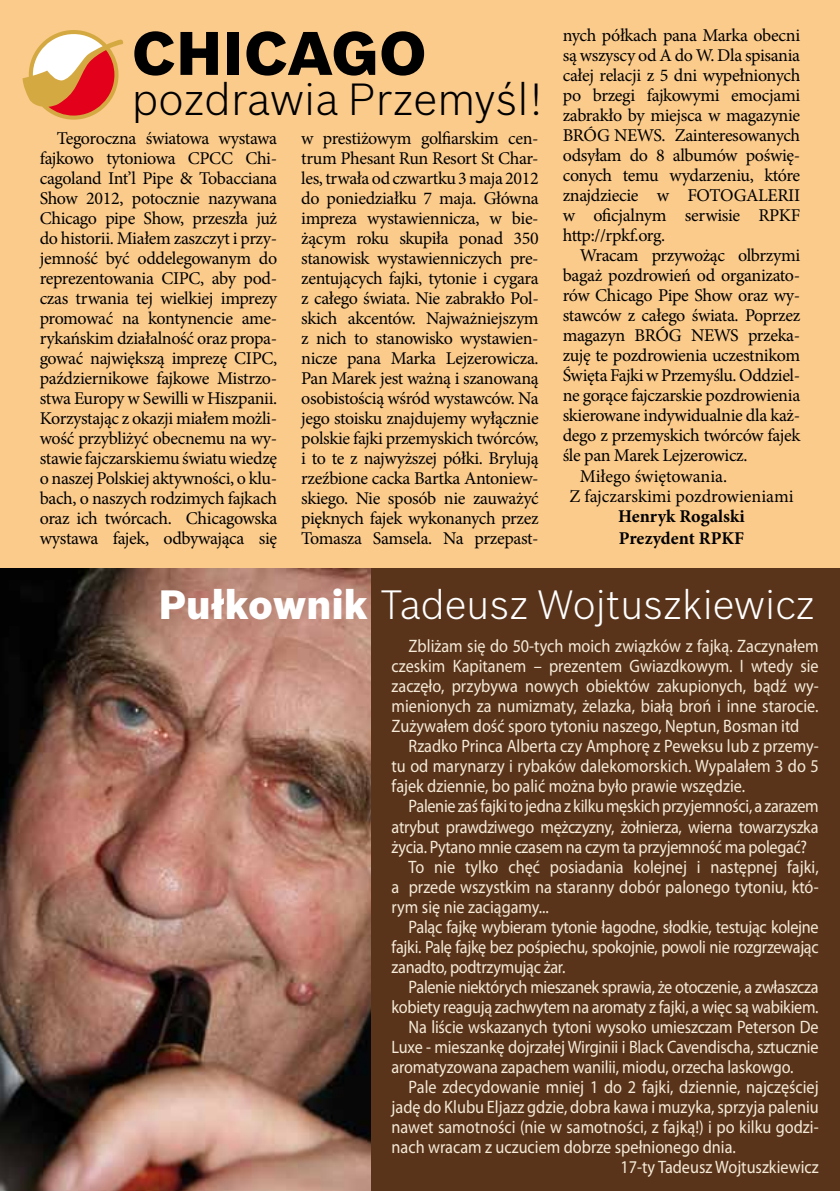
<style>
.page{position:relative;width:840px;height:1191px;background:#fff}
.page>*{position:absolute;margin:0;border:0;box-sizing:border-box;transform-origin:0 0}
.t1{font:900 60px "Bosch Sans";color:#000}
.t2{font:300 44px "Bosch Sans";color:#000}
.t3{font:300 40px "Bosch Sans";color:#fff}
.t4{font:18px/20px "Minion Pro";letter-spacing:-.02em;color:#000;text-align:justify}
.t5{font:18px/20px "Myriad Pro";letter-spacing:-.01em;color:#f6ebd8;text-align:justify;scale:.9 1}
.t6{font:18px "Minion Pro";color:#000}
.t7{font:700 18px/22px "Minion Pro";color:#000}
.s1{font-weight:900}
</style>
<div class="page">
<div style="left:0;top:0;width:839px;height:568px;background:#fbcb8c"></div>
<div style="left:0;top:569px;width:839px;height:622px;background:#59341b"></div>
<img style="left:0;top:569px;width:370px;height:622px">
<svg style="left:23px;top:30px;width:100px;height:90px"></svg>
<h1 class="t1" style="left:132px;top:16px;width:296px">Chicago</h1>
<h2 class="t2" style="left:132px;top:72px;width:411px">pozdrawia Przemyśl!</h2>
<p class="t4" style="left:40px;top:129px;width:239px;text-indent:17px">Tegoroczna światowa wystawa fajkowo tytoniowa CPCC Chi&shy;cagoland Int’l Pipe &amp; Tobacciana Show 2012, potocznie nazywana Chicago pipe Show, przeszła już do historii. Miałem zaszczyt i przy&shy;jemność być oddelegowanym do reprezentowania CIPC, aby pod&shy;czas trwania tej wielkiej imprezy promować na kontynencie ame&shy;rykańskim działalność oraz propa&shy;gować największą imprezę CIPC, październikowe fajkowe Mistrzo&shy;stwa Europy w Sewilli w Hiszpanii.<br>Korzystając z okazji miałem możli&shy;wość przybliżyć obecnemu na wy&shy;stawie fajczarskiemu światu wiedzę o naszej Polskiej aktywności, o klu&shy;bach, o naszych rodzimych fajkach oraz ich twórcach. Chicagowska wystawa fajek, odbywająca się</p>
<p class="t4" style="left:301px;top:129px;width:239px">w prestiżowym golfiarskim cen&shy;trum Phesant Run Resort St Char&shy;les, trwała od czwartku 3 maja 2012 do poniedziałku 7 maja. Główna impreza wystawiennicza, w bie&shy;żącym roku skupiła ponad 350 stanowisk wystawienniczych pre&shy;zentujących fajki, tytonie i cygara z całego świata. Nie zabrakło Pol&shy;skich akcentów. Najważniejszym z nich to stanowisko wystawien&shy;nicze pana Marka Lejzerowicza.<br>Pan Marek jest ważną i szanowaną osobistością wśród wystawców. Na jego stoisku znajdujemy wyłącznie polskie fajki przemyskich twórców, i to te z najwyższej półki. Brylują rzeźbione cacka Bartka Antoniew&shy;skiego. Nie sposób nie zauważyć pięknych fajek wykonanych przez Tomasza Samsela. Na przepast-</p>
<p class="t4" style="left:562px;top:26px;width:239px">nych półkach pana Marka obecni są wszyscy od A do W. Dla spisania całej relacji z 5 dni wypełnionych po brzegi fajkowymi emocjami zabrakło by miejsca w magazynie BRÓG NEWS. Zainteresowanych odsyłam do 8 albumów poświę&shy;conych temu wydarzeniu, które znajdziecie w FOTOGALERII w oficjalnym serwisie RPKF http://rpkf.org.</p>
<p class="t4" style="left:579px;top:246px;width:222px">Wracam przywożąc olbrzymi</p>
<p class="t4" style="left:562px;top:266px;width:239px">bagaż pozdrowień od organizato-</p>
<p class="t4" style="left:562px;top:286px;width:239px">rów Chicago Pipe Show oraz wy-</p>
<p class="t4" style="left:562px;top:306px;width:239px">stawców z całego świata. Poprzez</p>
<p class="t4" style="left:562px;top:326px;width:239px">magazyn BRÓG NEWS przeka-</p>
<p class="t4" style="left:562px;top:346px;width:239px">zuję te pozdrowienia uczestnikom</p>
<p class="t4" style="left:562px;top:366px;width:239px">Święta Fajki w Przemyślu. Oddziel-</p>
<p class="t4" style="left:562px;top:386px;width:239px">ne gorące fajczarskie pozdrowienia</p>
<p class="t4" style="left:562px;top:406px;width:239px">skierowane indywidualnie dla każ-</p>
<p class="t4" style="left:562px;top:426px;width:239px">dego z przemyskich twórców fajek</p>
<p class="t4" style="left:562px;top:446px;width:186px">śle pan Marek Lejzerowicz.</p>
<p class="t6" style="left:579px;top:464px;width:149px">Miłego świętowania.</p>
<p class="t6" style="left:569px;top:484px;width:225px">Z fajczarskimi pozdrowieniami</p>
<p class="t7" style="left:618px;top:504px;width:128px">Henryk Rogalski<br>Prezydent RPKF</p>
<h3 class="t3" style="left:158px;top:580px;width:657px"><span class="s1">Pułkownik</span> Tadeusz Wojtuszkiewicz</h3>
<p class="t5" style="left:391px;top:636px;width:476px;text-indent:17px">Zbliżam się do 50-tych moich związków z fajką. Zaczynałem czeskim Kapitanem – prezentem Gwiazdkowym. I wtedy sie zaczęło, przybywa nowych obiektów zakupionych, bądź wy&shy;mienionych za numizmaty, żelazka, białą broń i inne starocie.<br>Zużywałem dość sporo tytoniu naszego, Neptun, Bosman itd</p>
<p class="t5" style="left:391px;top:736px;width:476px;text-indent:17px">Rzadko Princa Alberta czy Amphorę z Peweksu lub z przemy&shy;tu od marynarzy i rybaków dalekomorskich. Wypalałem 3 do 5 fajek dziennie, bo palić można było prawie wszędzie.</p>
<p class="t5" style="left:408px;top:796px;width:457px">Palenie zaś fajki to jedna z kilku męskich przyjemności, a zarazem</p>
<p class="t5" style="left:391px;top:816px;width:475px">atrybut prawdziwego mężczyzny, żołnierza, wierna towarzyszka</p>
<p class="t5" style="left:391px;top:836px;width:463px">życia. Pytano mnie czasem na czym ta przyjemność ma polegać?</p>
<p class="t5" style="left:408px;top:856px;width:457px">To nie tylko chęć posiadania kolejnej i następnej fajki,</p>
<p class="t5" style="left:391px;top:876px;width:476px">a przede wszystkim na staranny dobór palonego tytoniu, któ-</p>
<p class="t5" style="left:391px;top:896px;width:176px">rym się nie zaciągamy...</p>
<p class="t5" style="left:408px;top:916px;width:457px">Paląc fajkę wybieram tytonie łagodne, słodkie, testując kolejne</p>
<p class="t5" style="left:391px;top:936px;width:476px">fajki. Palę fajkę bez pośpiechu, spokojnie, powoli nie rozgrzewając</p>
<p class="t5" style="left:391px;top:956px;width:194px">zanadto, podtrzymując żar.</p>
<p class="t5" style="left:408px;top:976px;width:457px">Palenie niektórych mieszanek sprawia, że otoczenie, a zwłaszcza</p>
<p class="t5" style="left:391px;top:996px;width:475px">kobiety reagują zachwytem na aromaty z fajki, a więc są wabikiem.</p>
<p class="t5" style="left:408px;top:1016px;width:457px">Na liście wskazanych tytoni wysoko umieszczam Peterson De</p>
<p class="t5" style="left:391px;top:1036px;width:476px">Luxe - mieszankę dojrzałej Wirginii i Black Cavendischa, sztucznie</p>
<p class="t5" style="left:391px;top:1056px;width:447px">aromatyzowana zapachem wanilii, miodu, orzecha laskowgo.</p>
<p class="t5" style="left:408px;top:1076px;width:457px">Pale zdecydowanie mniej 1 do 2 fajki, dziennie, najczęściej</p>
<p class="t5" style="left:391px;top:1096px;width:476px">jadę do Klubu Eljazz gdzie, dobra kawa i muzyka, sprzyja paleniu</p>
<p class="t5" style="left:391px;top:1116px;width:475px">nawet samotności (nie w samotności, z fajką!) i po kilku godzi-</p>
<p class="t5" style="left:391px;top:1136px;width:384px">nach wracam z uczuciem dobrze spełnionego dnia.</p>
<p class="t5" style="left:620px;top:1156px;width:222px">17-ty Tadeusz Wojtuszkiewicz</p>
</div>
